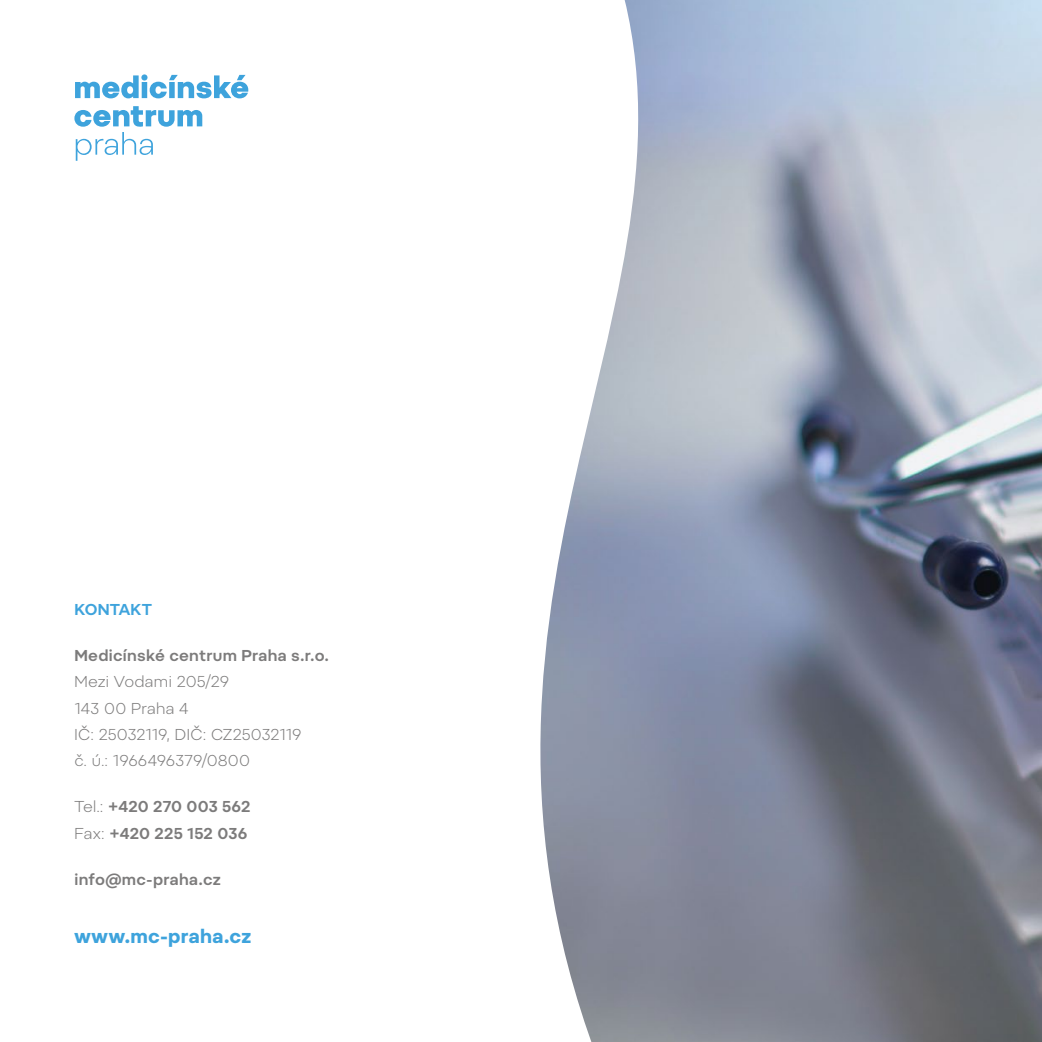
<style>
.page{position:relative;width:1042px;height:1042px;background:#fff}
.page>*{position:absolute;margin:0;border:0;box-sizing:border-box;transform-origin:0 0}
.Web{font:700 19.25px "Pepi";letter-spacing:.015em;color:#3ea3dc}
.Základní_text{font:300 15.75px/26.2px "Pepi";letter-spacing:.005em;color:#7c7b7b}
.Základní_text-2{font:600 15.75px/26.2px "Pepi";letter-spacing:.01em;color:#7c7b7b}
.Základní_text-3{font:600 15.75px "Pepi";letter-spacing:.02em;color:#3ea3dc}
.s1{font-weight:600}
.s2{font-weight:300}
</style>
<div class="page">
<img style="left:809px;top:0;width:233px;height:1042px">
<svg style="left:74px;top:106px;width:128px;height:55px"></svg>
<svg style="left:75px;top:74px;width:174px;height:24px"></svg>
<svg style="left:540px;top:0;width:269px;height:1042px"></svg>
<p class="Základní_text-3" style="left:74px;top:600px;width:79px">KONTAKT</p>
<p class="Základní_text" style="left:74px;top:642px;width:256px"><span class="s1">Medicínské centrum Praha s.r.o.<br></span>Mezi Vodami 205/29<br>143 00 Praha 4<br>IČ: 25032119, DIČ: CZ25032119<br>č. ú.: 1966496379/0800</p>
<p class="Základní_text-2" style="left:74px;top:793px;width:178px"><span class="s2">Tel.:</span> +420 270 003 562<br><span class="s2">Fax:</span> +420 225 152 036</p>
<p class="Základní_text-2" style="left:74px;top:865px;width:148px">info@mc-praha.cz</p>
<p class="Web" style="left:74px;top:924px;width:178px">www.mc-praha.cz</p>
</div>
